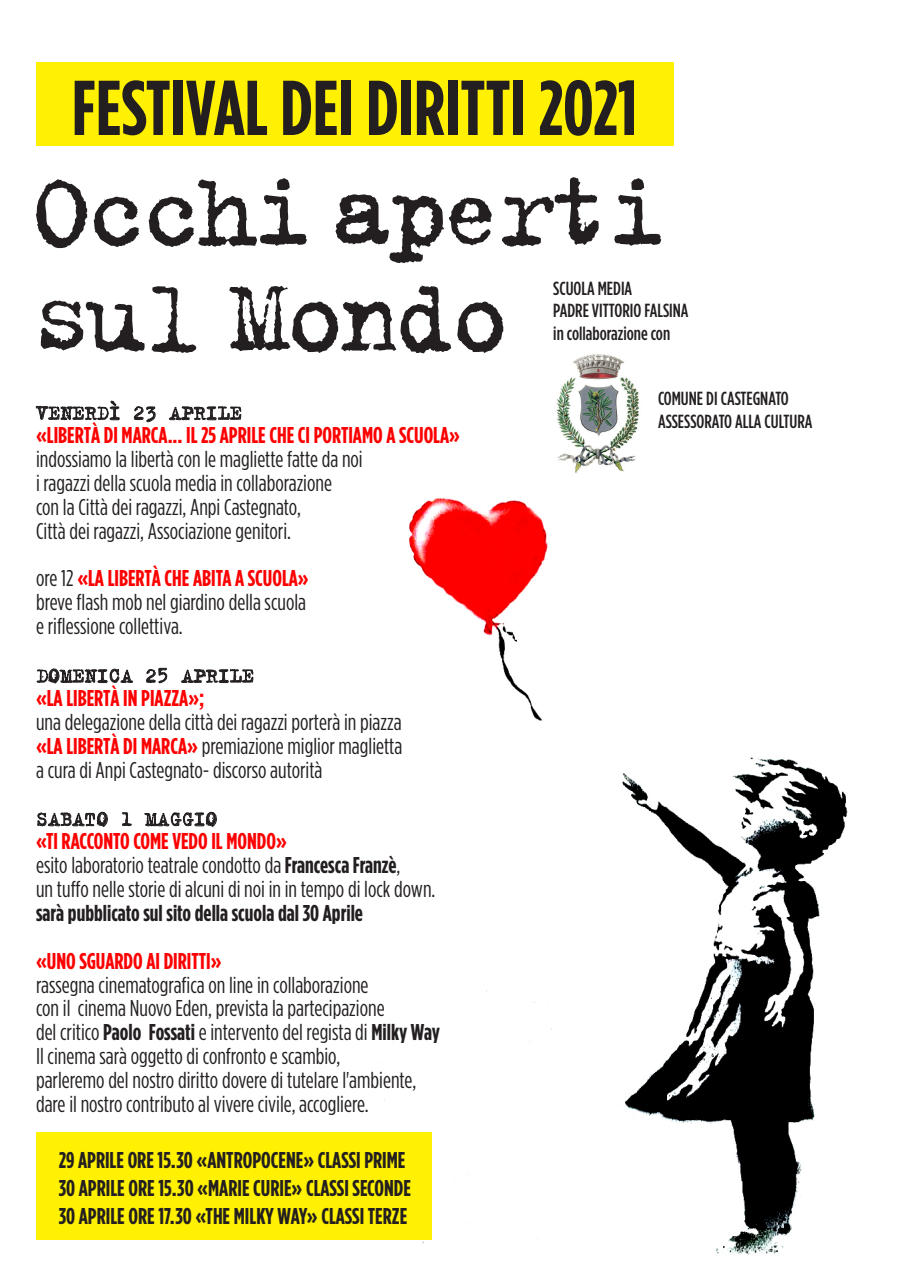
<style>
.page{position:relative;width:908px;height:1276px;background:#fff}
.page>*{position:absolute;margin:0;border:0;box-sizing:border-box;transform-origin:0 0}
.t1{font:700 condensed 77.5px "Gotham HTF";color:#231f20}
.t2{font:condensed 22.8px "Gotham HTF";color:#231f20}
.t3{font:700 condensed 22.8px "Gotham HTF";color:#231f20}
.t4{font:700 condensed 22.8px "Gotham HTF";color:#fd0100}
.t5{font:22px "Trixie Text";color:#231f20}
.t6{font:500 condensed 19px "Gotham HTF";color:#231f20}
.s1{font-weight:400;color:#231f20}
.s2{font-weight:700;color:#fd0100}
.s3{font-weight:700}
</style>
<div class="page">
<img style="left:380px;top:498px;width:468px;height:757px">
<div style="left:36px;top:62px;width:637px;height:84px;background:#fff101"></div>
<svg style="left:41px;top:285px;width:462px;height:68px"></svg>
<svg style="left:36px;top:177px;width:625px;height:86px"></svg>
<img style="left:556px;top:354px;width:84px;height:120px">
<div style="left:36px;top:1132px;width:395px;height:108px;background:#fff101"></div>
<svg style="left:36px;top:400px;width:84px;height:21px"></svg>
<svg style="left:134px;top:406px;width:22px;height:16px"></svg>
<svg style="left:169px;top:406px;width:72px;height:15px"></svg>
<svg style="left:37px;top:668px;width:96px;height:16px"></svg>
<svg style="left:146px;top:667px;width:21px;height:16px"></svg>
<svg style="left:181px;top:668px;width:72px;height:15px"></svg>
<svg style="left:37px;top:811px;width:71px;height:16px"></svg>
<svg style="left:122px;top:812px;width:10px;height:14px"></svg>
<svg style="left:144px;top:811px;width:73px;height:16px"></svg>
<p class="t1" style="left:72px;top:64px;width:566px">FESTIVAL DEI DIRITTI 2021</p>
<p class="t5" style="left:36px;top:400px;width:207px">VENERDÌ 23 APRILE</p>
<p class="t4" style="left:36px;top:422px;width:425px">«LIBERTÀ DI MARCA... IL 25 APRILE CHE CI PORTIAMO A SCUOLA»</p>
<p class="t2" style="left:36px;top:447px;width:328px">indossiamo la libertà con le magliette fatte da noi</p>
<p class="t2" style="left:36px;top:471px;width:297px">i ragazzi della scuola media in collaborazione</p>
<p class="t2" style="left:36px;top:494px;width:266px">con la Città dei ragazzi, Anpi Castegnato,</p>
<p class="t2" style="left:36px;top:518px;width:256px">Città dei ragazzi, Associazione genitori.</p>
<p class="t4" style="left:36px;top:565px;width:274px"><span class="s1">ore 12</span> «LA LIBERTÀ CHE ABITA A SCUOLA»</p>
<p class="t2" style="left:36px;top:590px;width:271px">breve flash mob nel giardino della scuola</p>
<p class="t2" style="left:36px;top:614px;width:148px">e riflessione collettiva.</p>
<p class="t5" style="left:36px;top:662px;width:219px">DOMENICA 25 APRILE</p>
<p class="t4" style="left:36px;top:685px;width:170px">«LA LIBERTÀ IN PIAZZA»;</p>
<p class="t2" style="left:36px;top:709px;width:367px">una delegazione della città dei ragazzi porterà in piazza</p>
<p class="t2" style="left:36px;top:733px;width:367px"><span class="s2">«LA LIBERTÀ DI MARCA»</span> premiazione miglior maglietta</p>
<p class="t2" style="left:36px;top:757px;width:288px">a cura di Anpi Castegnato- discorso autorità</p>
<p class="t5" style="left:36px;top:806px;width:183px">SABATO 1 MAGGIO</p>
<p class="t4" style="left:36px;top:828px;width:252px">«TI RACCONTO COME VEDO IL MONDO»</p>
<p class="t2" style="left:36px;top:853px;width:366px">esito laboratorio teatrale condotto da <span class="s3">Francesca Franzè</span>,</p>
<p class="t2" style="left:36px;top:877px;width:400px">un tuffo nelle storie di alcuni di noi in in tempo di lock down.</p>
<p class="t3" style="left:36px;top:900px;width:328px">sarà pubblicato sul sito della scuola dal 30 Aprile</p>
<p class="t4" style="left:36px;top:948px;width:187px">«UNO SGUARDO AI DIRITTI»</p>
<p class="t2" style="left:36px;top:972px;width:334px">rassegna cinematografica on line in collaborazione</p>
<p class="t2" style="left:36px;top:996px;width:350px">con il cinema Nuovo Eden, prevista la partecipazione</p>
<p class="t2" style="left:36px;top:1020px;width:405px">del critico <span class="s3">Paolo Fossati</span> e intervento del regista di <span class="s3">Milky Way</span></p>
<p class="t2" style="left:36px;top:1044px;width:306px">Il cinema sarà oggetto di confronto e scambio,</p>
<p class="t2" style="left:36px;top:1068px;width:381px">parleremo del nostro diritto dovere di tutelare l'ambiente,</p>
<p class="t2" style="left:36px;top:1091px;width:334px">dare il nostro contributo al vivere civile, accogliere.</p>
<p class="t3" style="left:59px;top:1147px;width:348px">29 APRILE ORE 15.30 «ANTROPOCENE» CLASSI PRIME</p>
<p class="t3" style="left:59px;top:1174px;width:353px">30 APRILE ORE 15.30 «MARIE CURIE» CLASSI SECONDE</p>
<p class="t3" style="left:59px;top:1202px;width:350px">30 APRILE ORE 17.30 «THE MILKY WAY» CLASSI TERZE</p>
<p class="t6" style="left:553px;top:277px;width:80px">SCUOLA MEDIA</p>
<p class="t6" style="left:553px;top:300px;width:137px">PADRE VITTORIO FALSINA</p>
<p class="t6" style="left:553px;top:323px;width:118px">in collaborazione con</p>
<p class="t6" style="left:657px;top:388px;width:132px">COMUNE DI CASTEGNATO</p>
<p class="t6" style="left:657px;top:411px;width:156px">ASSESSORATO ALLA CULTURA</p>
</div>
